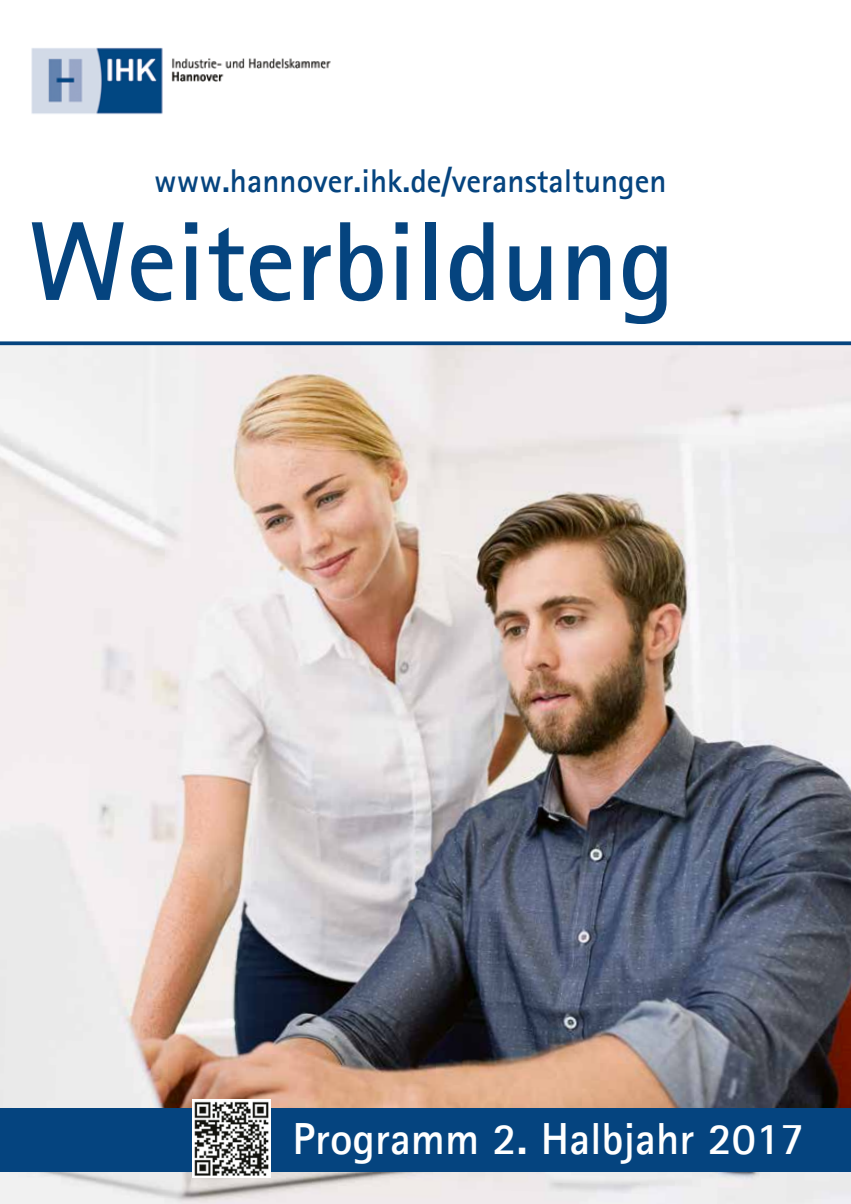
<style>
.page{position:relative;width:851px;height:1204px;background:#fff}
.page>*{position:absolute;margin:0;border:0;box-sizing:border-box;transform-origin:0 0}
.t1{font:700 112.5px "Agfa Rotis Sans Serif";color:#05447f}
.t2{font:700 45px "Agfa Rotis Sans Serif";color:#fff}
.t3{font:700 33px "Agfa Rotis Sans Serif";color:#05447f}
</style>
<div class="page">
<img style="left:0;top:345px;width:850px;height:858px">
<svg style="left:0;top:341px;width:850px;height:4px;background:#1e578c"></svg>
<img style="left:31px;top:47px;width:300px;height:68px">
<div style="left:0;top:1108px;width:850px;height:63px;background:#05447f"></div>
<img style="left:192px;top:1099px;width:79px;height:78px">
<p class="t3" style="left:154px;top:160px;width:514px">www.hannover.ihk.de/veranstaltungen</p>
<h1 class="t1" style="left:29px;top:191px;width:647px">Weiterbildung</h1>
<h2 class="t2" style="left:292px;top:1109px;width:513px">Programm 2. Halbjahr 2017</h2>
</div>
